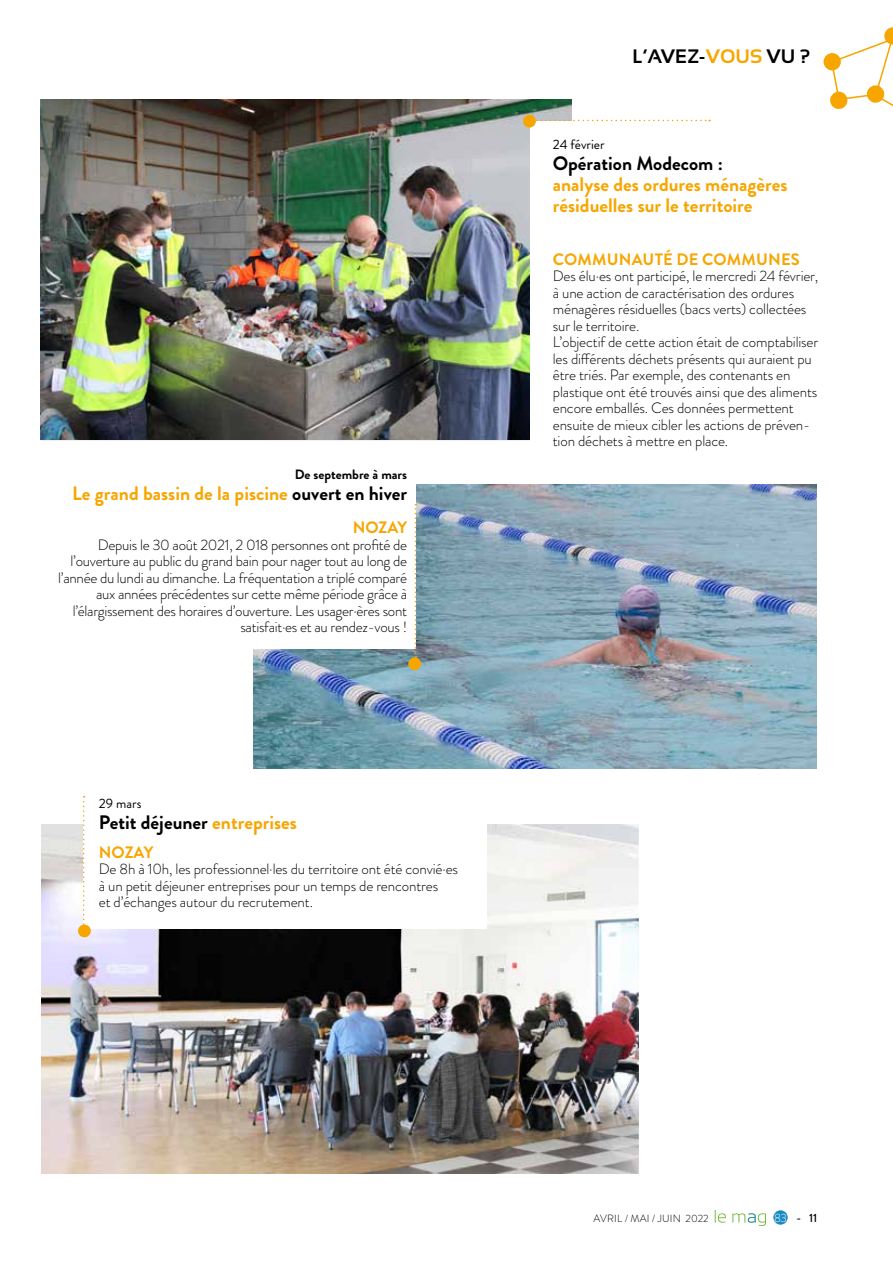
<style>
.page{position:relative;width:893px;height:1263px;background:#fff}
.page>*{position:absolute;margin:0;border:0;box-sizing:border-box;transform-origin:0 0}
.t1{font:700 19.5px/21px "Brandon Grotesque";color:#f7a600}
.t2{font:700 19.5px "Brandon Grotesque";color:#000}
.t3{font:700 19.5px "Sansation";color:#000}
.t4{font:700 16.5px "Brandon Grotesque";letter-spacing:.01em;color:#f7a600}
.t5{font:300 15px/16.5px "Brandon Grotesque";letter-spacing:-.01em;color:#000}
.t6{font:700 13.5px "Brandon Grotesque";color:#000}
.t7{font:13.5px "Brandon Grotesque";color:#000}
.t8{font:500 12px "Brandon Grotesque";color:#000}
.t9{font:300 10.5px "Brandon Grotesque";letter-spacing:.02em;color:#000}
.s1{color:#000}
.s2{color:#f7a600}
.s3{font-weight:300;color:#fff}
</style>
<div class="page">
<svg style="left:823px;top:53px;width:18px;height:17px"></svg>
<svg style="left:829px;top:27px;width:64px;height:82px"></svg>
<div style="left:773px;top:1210px;width:15px;height:15px;background:#178ac3;border-radius:50%"></div>
<svg style="left:715px;top:1210px;width:51px;height:16px"></svg>
<img style="left:41px;top:100px;width:530px;height:339px">
<img style="left:42px;top:825px;width:597px;height:349px">
<img style="left:253px;top:485px;width:563px;height:284px">
<div style="left:530px;top:121px;width:354px;height:330px;background:#fff"></div>
<div style="left:84px;top:793px;width:403px;height:136px;background:#fff"></div>
<svg style="left:536px;top:120px;width:174px;height:1px"></svg>
<div style="left:523px;top:115px;width:13px;height:13px;background:#f7a600;border-radius:50%"></div>
<svg style="left:83px;top:796px;width:2px;height:128px"></svg>
<div style="left:78px;top:924px;width:13px;height:13px;background:#f7a600;border-radius:50%"></div>
<div style="left:38px;top:457px;width:378px;height:192px;background:#fff"></div>
<svg style="left:415px;top:504px;width:1px;height:153px"></svg>
<div style="left:408px;top:657px;width:13px;height:13px;background:#f7a600;border-radius:50%"></div>
<p class="t6" style="left:295px;top:465px;width:114px">De septembre à mars</p>
<h1 class="t1" style="left:72px;top:483px;width:337px">Le grand bassin de la piscine <span class="s1">ouvert en hiver</span></h1>
<p class="t4" style="left:353px;top:516px;width:56px">NOZAY</p>
<p class="t5" style="left:58px;top:536px;width:350px;text-align:right">Depuis le 30 août 2021, 2 018 personnes ont profité de l’ouverture au public du grand bain pour nager tout au long de l’année du lundi au dimanche. La fréquentation a triplé comparé aux années précédentes sur cette même période grâce à l’élargissement des horaires d’ouverture. Les usager·ères sont satisfait·es et au rendez-vous !</p>
<p class="t7" style="left:99px;top:794px;width:44px">29 mars</p>
<h1 class="t2" style="left:99px;top:809px;width:200px">Petit déjeuner <span class="s2">entreprises</span></h1>
<p class="t4" style="left:99px;top:840px;width:56px">NOZAY</p>
<p class="t5" style="left:99px;top:861px;width:361px">De 8h à 10h, les professionnel·les du territoire ont été convié·es à un petit déjeuner entreprises pour un temps de rencontres<br>et d’échanges autour du recrutement.</p>
<h1 class="t3" style="left:632px;top:45px;width:179px">L’AVEZ-<span class="s2">VOUS</span> VU ?</h1>
<p class="t7" style="left:553px;top:135px;width:53px">24 février</p>
<h1 class="t2" style="left:553px;top:150px;width:172px">Opération Modecom :</h1>
<h1 class="t1" style="left:553px;top:174px;width:236px">analyse des ordures ménagères résiduelles sur le territoire</h1>
<p class="t4" style="left:553px;top:248px;width:248px">COMMUNAUTÉ DE COMMUNES</p>
<p class="t5" style="left:553px;top:268px;width:267px">Des élu·es ont participé, le mercredi 24 février, à une action de caractérisation des ordures ménagères résiduelles (bacs verts) collectées sur le territoire.<br>L’objectif de cette action était de comptabiliser les différents déchets présents qui auraient pu être triés. Par exemple, des contenants en plastique ont été trouvés ainsi que des aliments encore emballés. Ces données permettent ensuite de mieux cibler les actions de préven&shy;tion déchets à mettre en place.</p>
<p class="t9" style="left:593px;top:1211px;width:117px">AVRIL / MAI / JUIN 2022</p>
<p class="t8" style="left:774px;top:1210px;width:45px"><span class="s3">83</span> - 11</p>
</div>
